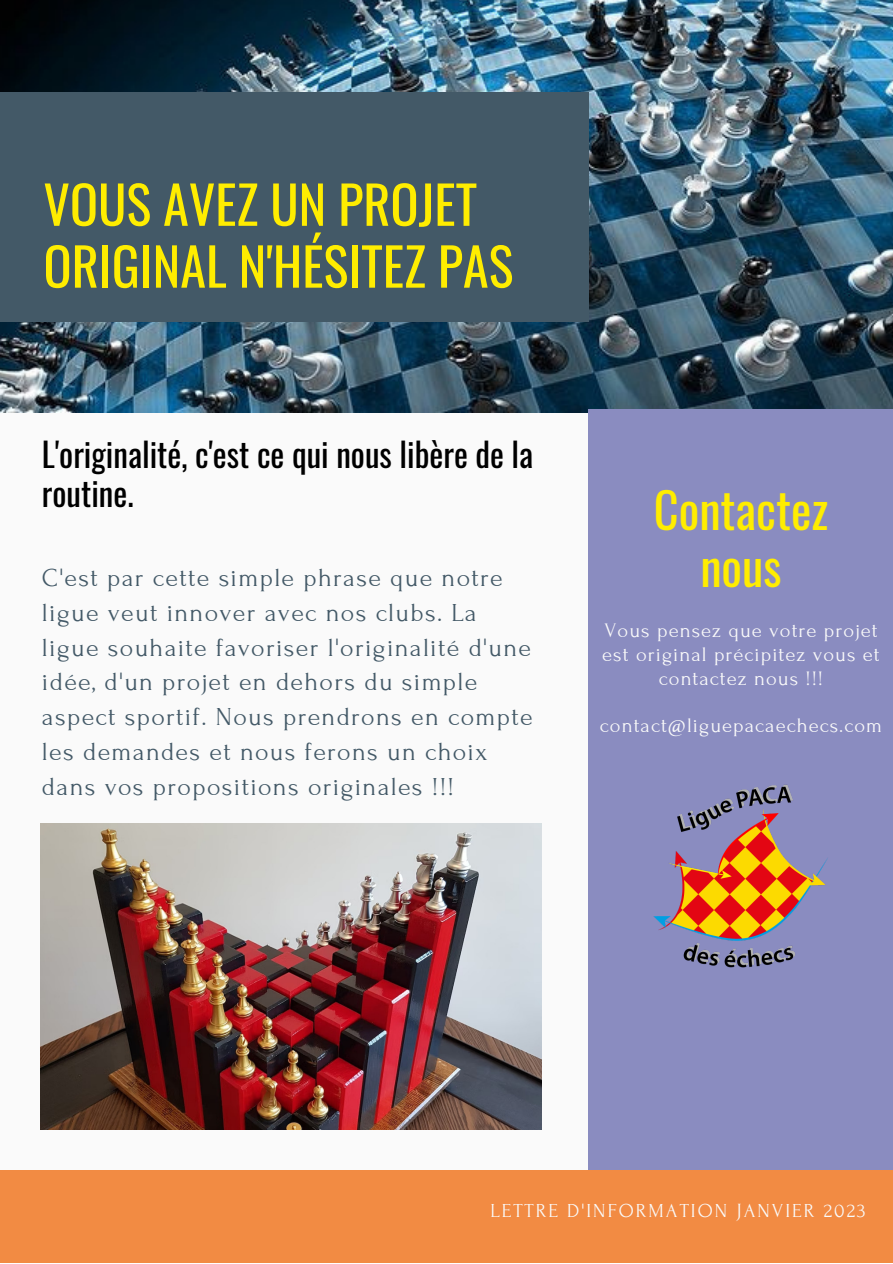
<style>
.page{position:relative;width:893px;height:1264px;background:#fff}
.page>*{position:absolute;margin:0;border:0;box-sizing:border-box;transform-origin:0 0}
.t1{font:52.2px/61.8px "Oswald";color:#ffed00}
.t2{font:48.45px/57.3px "Oswald";color:#ffed00;text-align:center}
.t3{font:33px/39.3px "Oswald";color:#000}
.t4{font:25.95px/34.8px "Forum";letter-spacing:.05em;color:#435967}
.t5{font:20.55px/23.5px "Forum";letter-spacing:.05em;color:#fafafa;text-align:center}
.t6{font:19.8px "Forum";letter-spacing:.1em;color:#fafafa}
</style>
<div class="page">
<div style="left:0;top:0;width:892px;height:1262px;background:#fafafa"></div>
<img style="left:0;top:0;width:892px;height:413px">
<div style="left:588px;top:410px;width:304px;height:770px;background:#8a8cc0"></div>
<div style="left:0;top:92px;width:589px;height:230px;background:#435967"></div>
<div style="left:0;top:1170px;width:892px;height:92px;background:#f28b43"></div>
<img style="left:40px;top:824px;width:501px;height:305px">
<img style="left:653px;top:784px;width:175px;height:184px">
<h1 class="t1" style="left:43px;top:171px;width:471px">VOUS AVEZ UN PROJET<br>ORIGINAL N'HÉSITEZ PAS</h1>
<p class="t3" style="left:42px;top:433px;width:492px">L'originalité, c'est ce qui nous libère de la routine.</p>
<p class="t4" style="left:42px;top:560px;width:492px">C'est par cette simple phrase que notre ligue veut innover avec nos clubs. La ligue souhaite favoriser l'originalité d'une idée, d'un projet en dehors du simple aspect sportif. Nous prendrons en compte les demandes et nous ferons un choix dans vos propositions originales !!!</p>
<h2 class="t2" style="left:653px;top:479px;width:176px">Contactez nous</h2>
<p class="t5" style="left:602px;top:619px;width:279px">Vous pensez que votre projet est original précipitez vous et contactez nous !!!</p>
<p class="t5" style="left:600px;top:713px;width:283px">contact@liguepacaechecs.com</p>
<p class="t6" style="left:490px;top:1199px;width:376px">LETTRE D'INFORMATION JANVIER 2023</p>
</div>
